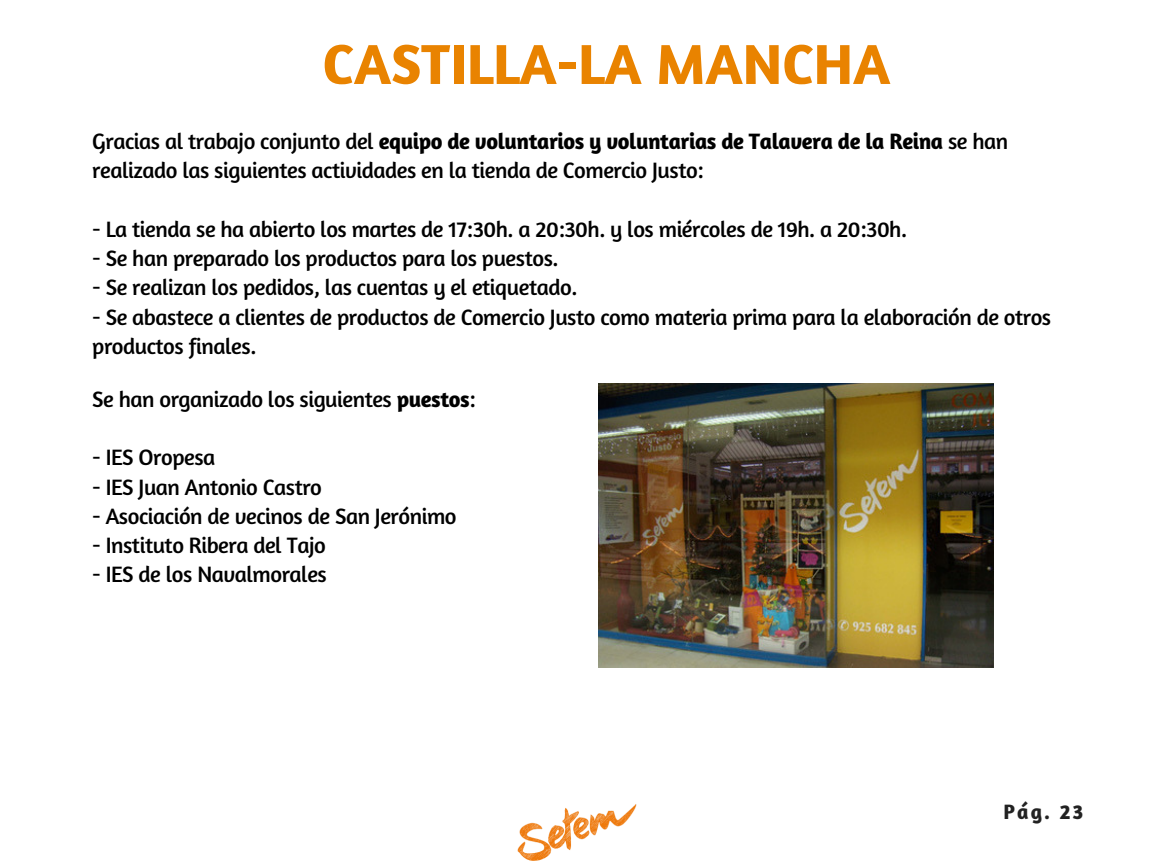
<style>
.page{position:relative;width:1152px;height:864px;background:#fff}
.page>*{position:absolute;margin:0;border:0;box-sizing:border-box;transform-origin:0 0}
.t1{font:700 57.3px "Amaranth";color:#e98300}
.t2{font:22.65px/29.2px "Amaranth";letter-spacing:-.02em;color:#000}
.t3{font:700 21.15px "Amaranth";color:#222}
.s1{font-weight:700}
</style>
<div class="page">
<img style="left:517px;top:804px;width:120px;height:57px">
<img style="left:598px;top:384px;width:395px;height:283px">
<h1 class="t1" style="left:322px;top:28px;width:569px">CASTILLA-LA MANCHA</h1>
<p class="t2" style="left:92px;top:126px;width:918px">Gracias al trabajo conjunto del <span class="s1">equipo de voluntarios y voluntarias de Talavera de la Reina</span> se han realizado las siguientes actividades en la tienda de Comercio Justo:</p>
<p class="t2" style="left:92px;top:214px;width:816px">- La tienda se ha abierto los martes de 17:30h. a 20:30h. y los miércoles de 19h. a 20:30h.</p>
<p class="t2" style="left:92px;top:243px;width:468px">- Se han preparado los productos para los puestos.</p>
<p class="t2" style="left:92px;top:272px;width:487px">- Se realizan los pedidos, las cuentas y el etiquetado.</p>
<p class="t2" style="left:92px;top:302px;width:961px">- Se abastece a clientes de productos de Comercio Justo como materia prima para la elaboración de otros productos finales.</p>
<p class="t2" style="left:92px;top:384px;width:385px">Se han organizado los siguientes <span class="s1">puestos</span>:</p>
<p class="t2" style="left:92px;top:442px;width:125px">- IES Oropesa</p>
<p class="t2" style="left:92px;top:472px;width:231px">- IES Juan Antonio Castro</p>
<p class="t2" style="left:92px;top:501px;width:366px">- Asociación de vecinos de San Jerónimo</p>
<p class="t2" style="left:92px;top:530px;width:235px">- Instituto Ribera del Tajo</p>
<p class="t2" style="left:92px;top:559px;width:236px">- IES de los Navalmorales</p>
<p class="t3" style="left:1004px;top:798px;width:81px">Pág. 23</p>
</div>
